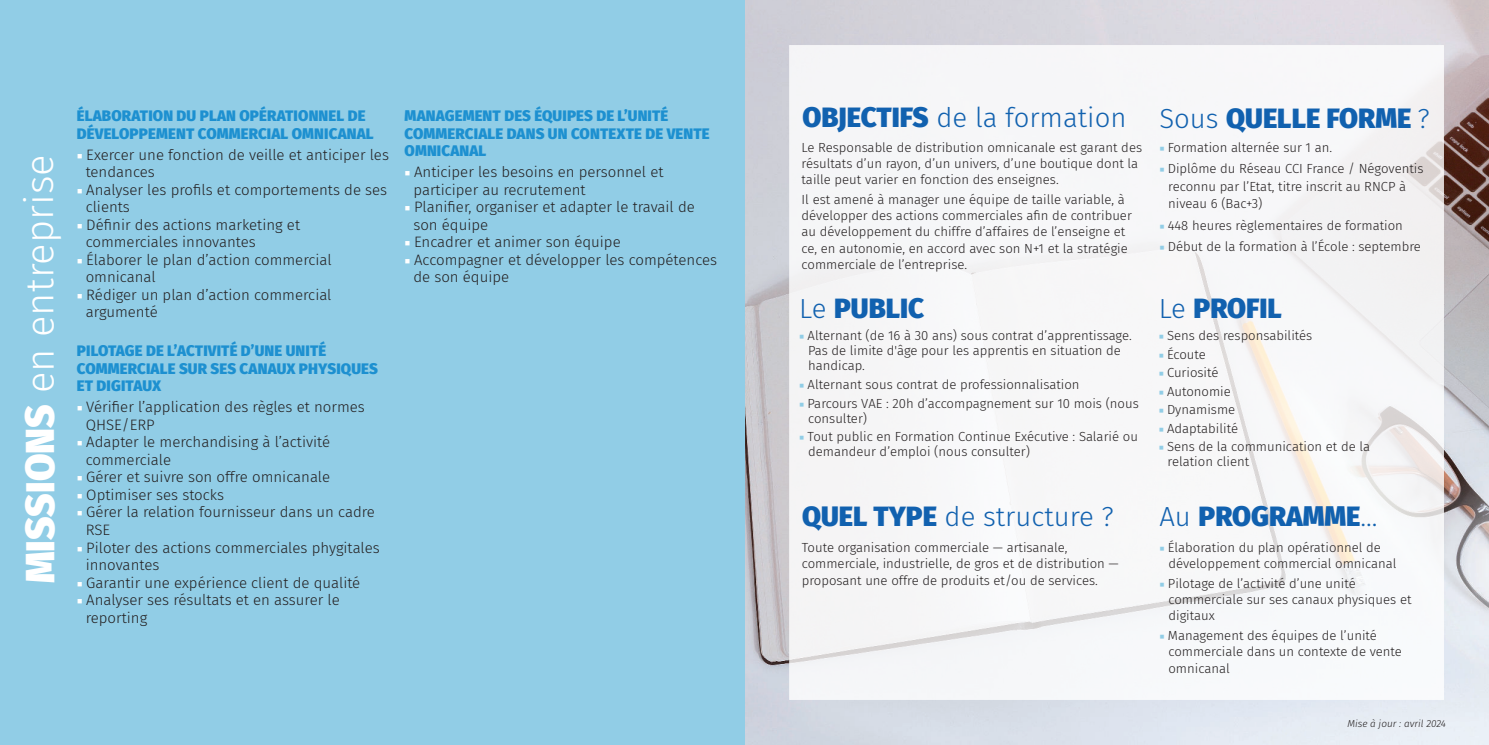
<style>
.page{position:relative;width:1489px;height:745px;background:#fff}
.page>*{position:absolute;margin:0;border:0;box-sizing:border-box;transform-origin:0 0}
.t1{font:300 40px "Fira Sans";letter-spacing:-.005em;color:#fff}
.t2{font:900 27.5px "Fira Sans";color:#1161af}
.t3{font:300 27.5px "Fira Sans";color:#1161af}
.t4{font:300 15px/17.5px "Fira Sans";color:#231f20}
.t5{font:900 15px/17.5px "Fira Sans";letter-spacing:.01em;color:#1d90d0}
.t6{font:300 13.12px/16.2px "Fira Sans";color:#231f20}
.t7{font:italic 300 10px "Fira Sans";color:#231f20}
.s1{font-weight:900}
.s2{font-family:"Minion Pro";font-weight:400;color:#fff}
.s3{font-weight:300}
.s4{font-family:"Minion Pro";font-weight:400;color:#91cde6}
</style>
<div class="page">
<img style="left:744px;top:0;width:744px;height:744px">
<div style="left:0;top:0;width:744px;height:744px;background:#91cde6"></div>
<div style="left:789px;top:45px;width:654px;height:654px;background:#f7f7f8"></div>
<h1 class="t1" style="left:11px;top:583px;width:430px;rotate:-90deg"><span class="s1">MISSIONS</span> en entreprise</h1>
<p class="t5" style="left:77px;top:107px;width:298px">ÉLABORATION DU PLAN OPÉRATIONNEL DE<br>DÉVELOPPEMENT COMMERCIAL OMNICANAL</p>
<p class="t4" style="left:86px;top:145px;width:305px;text-indent:-9px"><span class="s2">■</span> Exercer une fonction de veille et anticiper les tendances</p>
<p class="t4" style="left:86px;top:180px;width:303px;text-indent:-9px"><span class="s2">■</span> Analyser les profils et comportements de ses clients</p>
<p class="t4" style="left:86px;top:215px;width:216px;text-indent:-9px"><span class="s2">■</span> Définir des actions marketing et commerciales innovantes</p>
<p class="t4" style="left:86px;top:250px;width:247px;text-indent:-9px"><span class="s2">■</span> Élaborer le plan d’action commercial omnicanal</p>
<p class="t4" style="left:86px;top:285px;width:247px;text-indent:-9px"><span class="s2">■</span> Rédiger un plan d’action commercial argumenté</p>
<p class="t5" style="left:77px;top:342px;width:302px">PILOTAGE DE L’ACTIVITÉ D’UNE UNITÉ<br>COMMERCIALE SUR SES CANAUX PHYSIQUES<br>ET DIGITAUX</p>
<p class="t4" style="left:86px;top:398px;width:280px;text-indent:-9px"><span class="s2">■</span> Vérifier l’application des règles et normes<br>QHSE/ERP</p>
<p class="t4" style="left:86px;top:433px;width:246px;text-indent:-9px"><span class="s2">■</span> Adapter le merchandising à l’activité commerciale</p>
<p class="t4" style="left:77px;top:468px;width:255px"><span class="s2">■</span> Gérer et suivre son offre omnicanale</p>
<p class="t4" style="left:77px;top:485px;width:149px"><span class="s2">■</span> Optimiser ses stocks</p>
<p class="t4" style="left:86px;top:503px;width:291px;text-indent:-9px"><span class="s2">■</span> Gérer la relation fournisseur dans un cadre<br>RSE</p>
<p class="t4" style="left:86px;top:538px;width:295px;text-indent:-9px"><span class="s2">■</span> Piloter des actions commerciales phygitales innovantes</p>
<p class="t4" style="left:77px;top:573px;width:285px"><span class="s2">■</span> Garantir une expérience client de qualité</p>
<p class="t4" style="left:86px;top:590px;width:255px;text-indent:-9px"><span class="s2">■</span> Analyser ses résultats et en assurer le reporting</p>
<p class="t5" style="left:404px;top:107px;width:306px">MANAGEMENT DES ÉQUIPES DE L’UNITÉ<br>COMMERCIALE DANS UN CONTEXTE DE VENTE<br>OMNICANAL</p>
<p class="t4" style="left:413px;top:163px;width:252px;text-indent:-9px"><span class="s2">■</span> Anticiper les besoins en personnel et participer au recrutement</p>
<p class="t4" style="left:413px;top:198px;width:283px;text-indent:-9px"><span class="s2">■</span> Planifier, organiser et adapter le travail de son équipe</p>
<p class="t4" style="left:404px;top:233px;width:218px"><span class="s2">■</span> Encadrer et animer son équipe</p>
<p class="t4" style="left:413px;top:251px;width:305px;text-indent:-9px"><span class="s2">■</span> Accompagner et développer les compétences de son équipe</p>
<h2 class="t3" style="left:802px;top:98px;width:325px"><span class="s1">OBJECTIFS</span> de la formation</h2>
<p class="t6" style="left:801px;top:139px;width:342px">Le Responsable de distribution omnicanale est garant des résultats d’un rayon, d’un univers, d’une boutique dont la taille peut varier en fonction des enseignes.</p>
<p class="t6" style="left:801px;top:191px;width:332px">Il est amené à manager une équipe de taille variable, à développer des actions commerciales afin de contribuer au développement du chiffre d’affaires de l’enseigne et ce, en autonomie, en accord avec son N+1 et la stratégie commerciale de l’entreprise.</p>
<h2 class="t2" style="left:799px;top:289px;width:126px"><span class="s3">Le</span> PUBLIC</h2>
<p class="t6" style="left:808px;top:328px;width:325px;line-height:15px;text-indent:-9px"><span class="s4">■</span> Alternant (de 16 à 30 ans) sous contrat d’apprentissage.<br>Pas de limite d'âge pour les apprentis en situation de handicap.</p>
<p class="t6" style="left:799px;top:376px;width:282px"><span class="s4">■</span> Alternant sous contrat de professionnalisation</p>
<p class="t6" style="left:808px;top:395px;width:332px;line-height:15px;text-indent:-9px"><span class="s4">■</span> Parcours VAE : 20h d’accompagnement sur 10 mois (nous consulter)</p>
<p class="t6" style="left:808px;top:428px;width:331px;line-height:15px;text-indent:-9px"><span class="s4">■</span> Tout public en Formation Continue Exécutive : Salarié ou demandeur d’emploi (nous consulter)</p>
<h2 class="t2" style="left:1159px;top:99px;width:272px"><span class="s3">Sous</span> QUELLE FORME <span class="s3">?</span></h2>
<p class="t6" style="left:1159px;top:139px;width:174px"><span class="s4">■</span> Formation alternée sur 1 an.</p>
<p class="t6" style="left:1168px;top:160px;width:257px;line-height:17.5px;text-indent:-9px"><span class="s4">■</span> Diplôme du Réseau CCI France / Négoventis reconnu par l’Etat, titre inscrit au RNCP à niveau 6 (Bac+3)</p>
<p class="t6" style="left:1159px;top:216px;width:245px"><span class="s4">■</span> 448 heures règlementaires de formation</p>
<p class="t6" style="left:1159px;top:237px;width:263px"><span class="s4">■</span> Début de la formation à l’École : septembre</p>
<h2 class="t2" style="left:1158px;top:289px;width:125px"><span class="s3">Le</span> PROFIL</h2>
<p class="t6" style="left:1158px;top:327px;width:155px"><span class="s4">■</span> Sens des responsabilités</p>
<p class="t6" style="left:1158px;top:345px;width:49px"><span class="s4">■</span> Écoute</p>
<p class="t6" style="left:1158px;top:364px;width:61px"><span class="s4">■</span> Curiosité</p>
<p class="t6" style="left:1158px;top:382px;width:74px"><span class="s4">■</span> Autonomie</p>
<p class="t6" style="left:1158px;top:401px;width:78px"><span class="s4">■</span> Dynamisme</p>
<p class="t6" style="left:1158px;top:420px;width:81px"><span class="s4">■</span> Adaptabilité</p>
<p class="t6" style="left:1167px;top:439px;width:204px;line-height:15px;text-indent:-9px"><span class="s4">■</span> Sens de la communication et de la relation client</p>
<h2 class="t3" style="left:802px;top:497px;width:313px"><span class="s1">QUEL TYPE</span> de structure ?</h2>
<h2 class="t2" style="left:1159px;top:497px;width:220px"><span class="s3">Au</span> PROGRAMME<span class="s3">...</span></h2>
<p class="t6" style="left:801px;top:538px;width:318px;line-height:16.6px">Toute organisation commerciale — artisanale, commerciale, industrielle, de gros et de distribution — proposant une offre de produits et/ou de services.</p>
<p class="t6" style="left:1168px;top:538px;width:229px;text-indent:-9px"><span class="s4">■</span> Élaboration du plan opérationnel de développement commercial omnicanal</p>
<p class="t6" style="left:1168px;top:574px;width:244px;text-indent:-9px"><span class="s4">■</span> Pilotage de l’activité d’une unité commerciale sur ses canaux physiques et digitaux</p>
<p class="t6" style="left:1168px;top:626px;width:235px;line-height:16.6px;text-indent:-9px"><span class="s4">■</span> Management des équipes de l’unité commerciale dans un contexte de vente omnicanal</p>
<p class="t7" style="left:1347px;top:716px;width:100px">Mise à jour : avril 2024</p>
</div>
